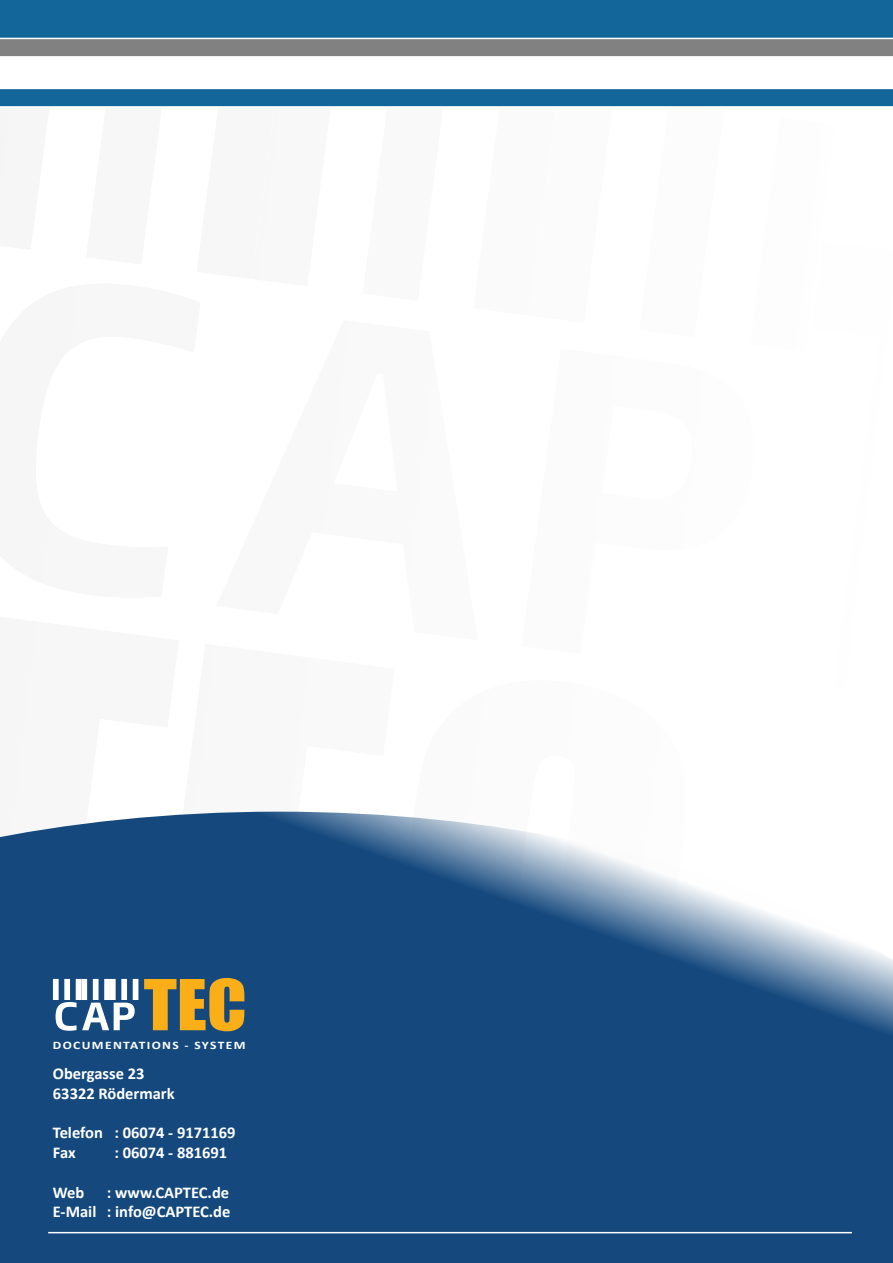
<style>
.page{position:relative;width:893px;height:1263px;background:#fff}
.page>*{position:absolute;margin:0;border:0;box-sizing:border-box;transform-origin:0 0}
.t1{font:64.8px "Impact";color:#faaf18;scale:1.11 1}
.t2{font:700 16.5px/19.8px "Calibri";color:#fff}
.t3{font:700 11.55px "Calibri";letter-spacing:.1em;color:#fff;scale:1.18 1}
</style>
<div class="page">
<svg style="left:0;top:812px;width:893px;height:451px;fill:#15497e"></svg>
<svg style="left:0;top:0;width:893px;height:107px"></svg>
<hr style="left:48px;top:1232px;width:804px;height:1px;background:#fff">
<svg style="left:0;top:7px;width:283px;height:100px"></svg>
<svg style="left:209px;top:43px;width:351px;height:64px"></svg>
<svg style="left:486px;top:80px;width:350px;height:27px"></svg>
<div style="left:53px;top:978px;width:85px;height:53px;background:#15497e"></div>
<h1 class="t1" style="left:144px;top:954px;width:94px">TEC</h1>
<p class="t2" style="left:53px;top:1063px;width:123px">Obergasse 23<br>63322 Rödermark</p>
<p class="t2" style="left:53px;top:1123px;width:184px">Telefon : 06074 - 9171169<br>Fax</p>
<p class="t3" style="left:53px;top:1037px;width:165px">DOCUMENTATIONS - SYSTEM</p>
<p class="t2" style="left:114px;top:1143px;width:114px">: 06074 - 881691</p>
<p class="t2" style="left:53px;top:1182px;width:33px">Web</p>
<p class="t2" style="left:53px;top:1182px;width:179px;text-align:right">: www.CAPTEC.de<br>E-Mail : info@CAPTEC.de</p>
</div>
